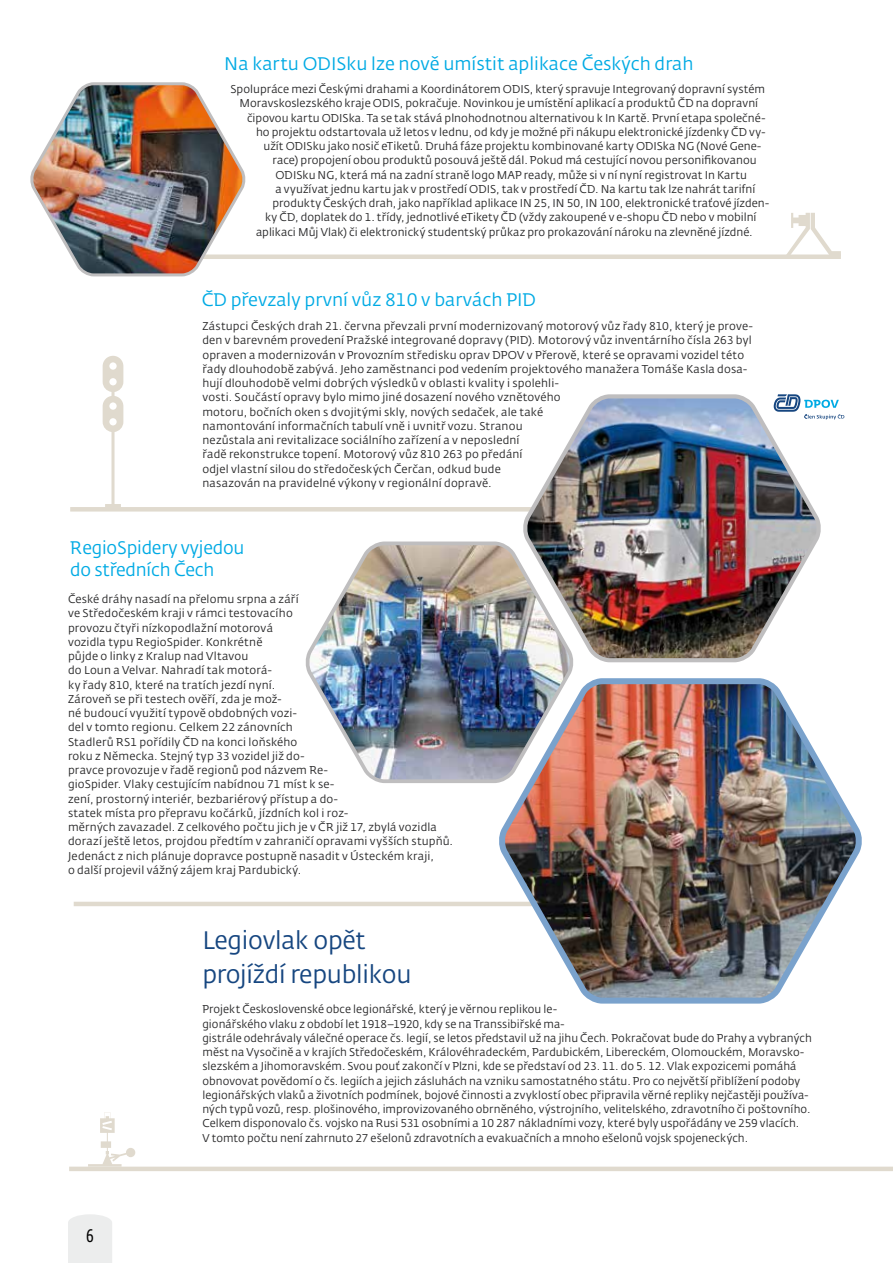
<style>
.page{position:relative;width:893px;height:1263px;background:#fff}
.page>*{position:absolute;margin:0;border:0;box-sizing:border-box;transform-origin:0 0}
.t1{font:25.05px/33.3px "CD Fedra";letter-spacing:-.01em;color:#164680}
.t2{font:18px/21.6px "CD Fedra";color:#00aae4}
.t3{font:18px "CD Fedra Cond Pro";color:#000}
.t4{font:11.25px/14.2px "CD Fedra";letter-spacing:.01em;color:#282829}
</style>
<div class="page">
<div style="left:68px;top:1214px;width:44px;height:49px;background:#eceded"></div>
<hr style="left:74px;top:902px;width:617px;height:4px;background:#e0dace">
<div style="left:160px;top:254px;width:681px;height:5px;background:#e0dace"></div>
<hr style="left:70px;top:507px;width:618px;height:4px;background:#e0dace">
<img style="left:519px;top:394px;width:302px;height:269px">
<img style="left:493px;top:678px;width:369px;height:326px">
<img style="left:305px;top:540px;width:272px;height:245px">
<img style="left:30px;top:82px;width:219px;height:195px">
<div style="left:69px;top:1166px;width:824px;height:5px;background:#e0dace"></div>
<svg style="left:88px;top:1112px;width:47px;height:54px"></svg>
<svg style="left:103px;top:356px;width:20px;height:151px"></svg>
<div style="left:109px;top:378px;width:8px;height:7px;background:#fff;border-radius:50%"></div>
<div style="left:109px;top:362px;width:8px;height:8px;background:#fff;border-radius:50%"></div>
<svg style="left:770px;top:213px;width:71px;height:42px"></svg>
<svg style="left:774px;top:394px;width:70px;height:25px"></svg>
<h2 class="t2" style="left:224px;top:53px;width:471px">Na kartu ODISku lze nově umístit aplikace Českých drah</h2>
<p class="t4" style="left:230px;top:82px;width:536px">Spolupráce mezi Českými drahami a Koordinátorem ODIS, který spravuje Integrovaný dopravní systém</p>
<p class="t4" style="left:239px;top:96px;width:520px">Moravskoslezského kraje ODIS, pokračuje. Novinkou je umístění aplikací a produktů ČD na dopravní</p>
<p class="t4" style="left:247px;top:111px;width:520px">čipovou kartu ODISka. Ta se tak stává plnohodnotnou alternativou k In Kartě. První etapa společné-</p>
<p class="t4" style="left:256px;top:125px;width:511px">ho projektu odstartovala už letos v lednu, od kdy je možné při nákupu elektronické jízdenky ČD vy-</p>
<p class="t4" style="left:263px;top:139px;width:499px">užít ODISku jako nosič eTiketů. Druhá fáze projektu kombinované karty ODISka NG (Nové Gene-</p>
<p class="t4" style="left:272px;top:153px;width:486px">race) propojení obou produktů posouvá ještě dál. Pokud má cestující novou personifikovanou</p>
<p class="t4" style="left:275px;top:168px;width:473px">ODISku NG, která má na zadní straně logo MAP ready, může si v ní nyní registrovat In Kartu</p>
<p class="t4" style="left:275px;top:182px;width:481px">a využívat jednu kartu jak v prostředí ODIS, tak v prostředí ČD. Na kartu tak lze nahrát tarifní</p>
<p class="t4" style="left:272px;top:196px;width:498px">produkty Českých drah, jako například aplikace IN 25, IN 50, IN 100, elektronické traťové jízden-</p>
<p class="t4" style="left:265px;top:210px;width:493px">ky ČD, doplatek do 1. třídy, jednotlivé eTikety ČD (vždy zakoupené v e-shopu ČD nebo v mobilní</p>
<p class="t4" style="left:256px;top:225px;width:498px">aplikaci Můj Vlak) či elektronický studentský průkaz pro prokazování nároku na zlevněné jízdné.</p>
<h2 class="t2" style="left:202px;top:289px;width:336px">ČD převzaly první vůz 810 v barvách PID</h2>
<p class="t4" style="left:202px;top:319px;width:552px">Zástupci Českých drah 21. června převzali první modernizovaný motorový vůz řady 810, který je prove&shy;den v barevném provedení Pražské integrované dopravy (PID). Motorový vůz inventárního čísla 263 byl opraven a modernizován v Provozním středisku oprav DPOV v Přerově, které se opravami vozidel této řady dlouhodobě zabývá. Jeho zaměstnanci pod vedením projektového manažera Tomáše Kasla dosa&shy;hují dlouhodobě velmi dobrých výsledků v oblasti kvality i spolehli-<br>vosti. Součástí opravy bylo mimo jiné dosazení nového vznětového<br>motoru, bočních oken s dvojitými skly, nových sedaček, ale také<br>namontování informačních tabulí vně i uvnitř vozu. Stranou<br>nezůstala ani revitalizace sociálního zařízení a v neposlední<br>řadě rekonstrukce topení. Motorový vůz 810 263 po předání<br>odjel vlastní silou do středočeských Čerčan, odkud bude<br>nasazován na pravidelné výkony v regionální dopravě.</p>
<h2 class="t2" style="left:70px;top:537px;width:176px">RegioSpidery vyjedou do středních Čech</h2>
<p class="t4" style="left:68px;top:592px;width:387px">České dráhy nasadí na přelomu srpna a září<br>ve Středočeském kraji v rámci testovacího<br>provozu čtyři nízkopodlažní motorová<br>vozidla typu RegioSpider. Konkrétně<br>půjde o linky z Kralup nad Vltavou<br>do Loun a Velvar. Nahradí tak motorá-<br>ky řady 810, které na tratích jezdí nyní.<br>Zároveň se při testech ověří, zda je mož-<br>né budoucí využití typově obdobných vozi-<br>del v tomto regionu. Celkem 22 zánovních<br>Stadlerů RS1 pořídily ČD na konci loňského<br>roku z Německa. Stejný typ 33 vozidel již do-<br>pravce provozuje v řadě regionů pod názvem Re-<br>gioSpider. Vlaky cestujícím nabídnou 71 míst k se-<br>zení, prostorný interiér, bezbariérový přístup a do-<br>statek místa pro přepravu kočárků, jízdních kol i roz-<br>měrných zavazadel. Z celkového počtu jich je v ČR již 17, zbylá vozidla dorazí ještě letos, projdou předtím v zahraničí opravami vyšších stupňů.<br>Jedenáct z nich plánuje dopravce postupně nasadit v Ústeckém kraji,<br>o další projevil vážný zájem kraj Pardubický.</p>
<h2 class="t3" style="left:86px;top:1226px;width:10px">6</h2>
<h1 class="t1" style="left:202px;top:924px;width:211px">Legiovlak opět projíždí republikou</h1>
<p class="t4" style="left:202px;top:1002px;width:611px">Projekt Československé obce legionářské, který je věrnou replikou le-<br>gionářského vlaku z období let 1918–1920, kdy se na Transsibiřské ma-<br>gistrále odehrávaly válečné operace čs. legií, se letos představil už na jihu Čech. Pokračovat bude do Prahy a vybraných měst na Vysočině a v krajích Středočeském, Královéhradeckém, Pardubickém, Libereckém, Olomouckém, Moravsko&shy;slezském a Jihomoravském. Svou pouť zakončí v Plzni, kde se představí od 23. 11. do 5. 12. Vlak expozicemi pomáhá obnovovat povědomí o čs. legiích a jejich zásluhách na vzniku samostatného státu. Pro co největší přiblížení podoby legionářských vlaků a životních podmínek, bojové činnosti a zvyklostí obec připravila věrné repliky nejčastěji používa&shy;ných typů vozů, resp. plošinového, improvizovaného obrněného, výstrojního, velitelského, zdravotního či poštovního.<br>Celkem disponovalo čs. vojsko na Rusi 531 osobními a 10 287 nákladními vozy, které byly uspořádány ve 259 vlacích.<br>V tomto počtu není zahrnuto 27 ešelonů zdravotních a evakuačních a mnoho ešelonů vojsk spojeneckých.</p>
</div>
